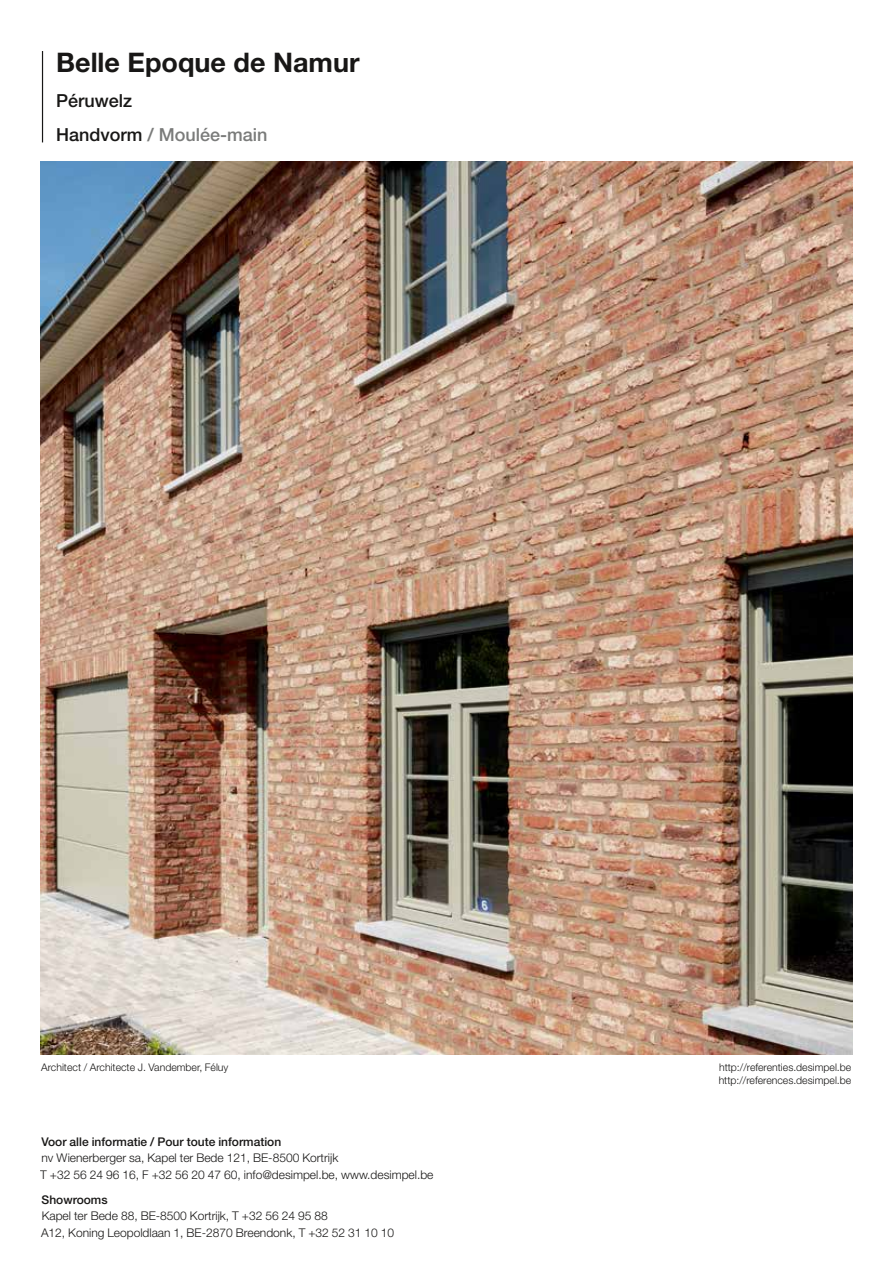
<style>
.page{position:relative;width:893px;height:1263px;background:#fff}
.page>*{position:absolute;margin:0;border:0;box-sizing:border-box;transform-origin:0 0}
.t1{font:700 27px "Helvetica Neue LT Std";color:#181716}
.t2{font:500 18px/34.5px "Helvetica Neue LT Std";color:#181716}
.t3{font:300 12px/16.5px "Helvetica Neue LT Std";color:#181716}
.t4{font:500 12px "Helvetica Neue LT Std";color:#181716}
.t5{font:300 10.5px/13.5px "Helvetica Neue LT Std";color:#181716}
.s1{color:#7a7b7a}
</style>
<div class="page">
<img style="left:41px;top:162px;width:811px;height:892px">
<hr style="left:42px;top:51px;width:1px;height:91px;background:#181716">
<h1 class="t1" style="left:56px;top:46px;width:305px">Belle Epoque de Namur</h1>
<h2 class="t2" style="left:56px;top:83px;width:213px">Péruwelz<br>Handvorm <span class="s1">/ Moulée-main</span></h2>
<p class="t5" style="left:41px;top:1060px;width:189px">Architect / Architecte J. Vandember, Féluy</p>
<p class="t5" style="left:719px;top:1060px;width:134px">http://referenties.desimpel.be http://references.desimpel.be</p>
<p class="t4" style="left:41px;top:1134px;width:241px">Voor alle informatie / Pour toute information</p>
<p class="t3" style="left:40px;top:1149px;width:395px">nv Wienerberger sa, Kapel ter Bede 121, BE-8500 Kortrijk<br>T +32 56 24 96 16, F +32 56 20 47 60, info@desimpel.be, www.desimpel.be</p>
<p class="t4" style="left:42px;top:1192px;width:68px">Showrooms</p>
<p class="t3" style="left:41px;top:1207px;width:355px">Kapel ter Bede 88, BE-8500 Kortrijk, T +32 56 24 95 88<br>A12, Koning Leopoldlaan 1, BE-2870 Breendonk, T +32 52 31 10 10</p>
</div>
